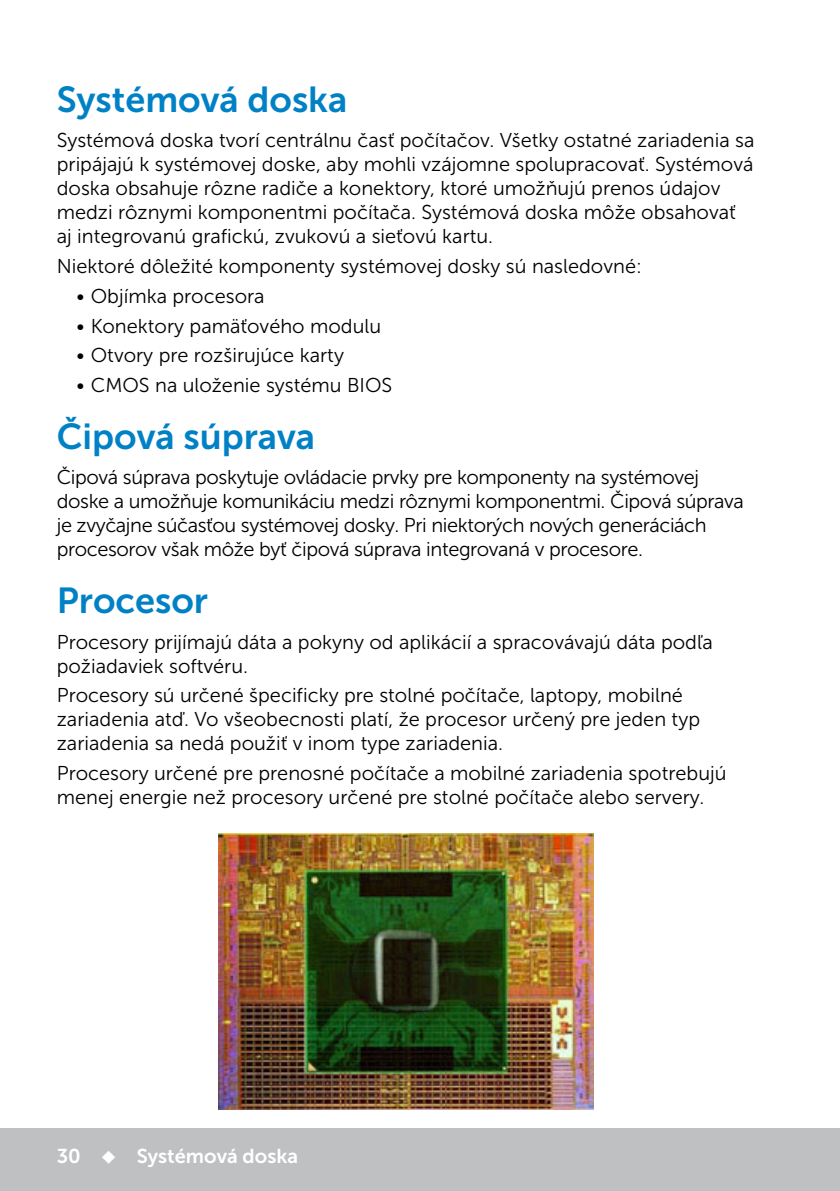
<style>
.page{position:relative;width:840px;height:1191px;background:#fff}
.page>*{position:absolute;margin:0;border:0;box-sizing:border-box;transform-origin:0 0}
.Head1{font:36px "Museo Sans For Dell 700";color:#0081c6}
.Paragraph{font:20px/24px "Museo Sans For Dell 300";color:#000}
.Paragraph-2{font:20px/24px "Museo Sans For Dell 300";letter-spacing:-.02em;color:#000}
.t1{font:20px "Museo Sans For Dell 700";color:#fff}
</style>
<div class="page">
<div style="left:0;top:1128px;width:839px;height:63px;background:#bec0c2"></div>
<img style="left:218px;top:833px;width:375px;height:276px">
<p class="Head1" style="left:57px;top:80px;width:292px">Systémová doska</p>
<p class="Paragraph" style="left:57px;top:129px;width:699px">Systémová doska tvorí centrálnu časť počítačov. Všetky ostatné zariadenia sa pripájajú k systémovej doske, aby mohli vzájomne spolupracovať. Systémová doska obsahuje rôzne radiče a konektory, ktoré umožňujú prenos údajov medzi rôznymi komponentmi počítača. Systémová doska môže obsahovať aj integrovanú grafickú, zvukovú a sieťovú kartu.</p>
<p class="Paragraph" style="left:57px;top:254px;width:586px">Niektoré dôležité komponenty systémovej dosky sú nasledovné:</p>
<p class="Paragraph" style="left:77px;top:284px;width:189px">• Objímka procesora</p>
<p class="Paragraph" style="left:77px;top:314px;width:306px">• Konektory pamäťového modulu</p>
<p class="Paragraph" style="left:77px;top:343px;width:269px">• Otvory pre rozširujúce karty</p>
<p class="Paragraph" style="left:77px;top:373px;width:317px">• CMOS na uloženie systému BIOS</p>
<p class="Head1" style="left:57px;top:416px;width:260px">Čipová súprava</p>
<p class="Paragraph-2" style="left:57px;top:465px;width:688px">Čipová súprava poskytuje ovládacie prvky pre komponenty na systémovej doske a umožňuje komunikáciu medzi rôznymi komponentmi. Čipová súprava je zvyčajne súčasťou systémovej dosky. Pri niektorých nových generáciách procesorov však môže byť čipová súprava integrovaná v procesore.</p>
<p class="Head1" style="left:57px;top:581px;width:153px">Procesor</p>
<p class="Paragraph" style="left:57px;top:630px;width:657px">Procesory prijímajú dáta a pokyny od aplikácií a spracovávajú dáta podľa požiadaviek softvéru.</p>
<p class="Paragraph" style="left:57px;top:683px;width:644px">Procesory sú určené špecificky pre stolné počítače, laptopy, mobilné zariadenia atď. Vo všeobecnosti platí, že procesor určený pre jeden typ zariadenia sa nedá použiť v inom type zariadenia.</p>
<p class="Paragraph" style="left:57px;top:761px;width:671px">Procesory určené pre prenosné počítače a mobilné zariadenia spotrebujú menej energie než procesory určené pre stolné počítače alebo servery.</p>
<p class="t1" style="left:57px;top:1144px;width:243px">30 ◆ Systémová doska</p>
</div>
